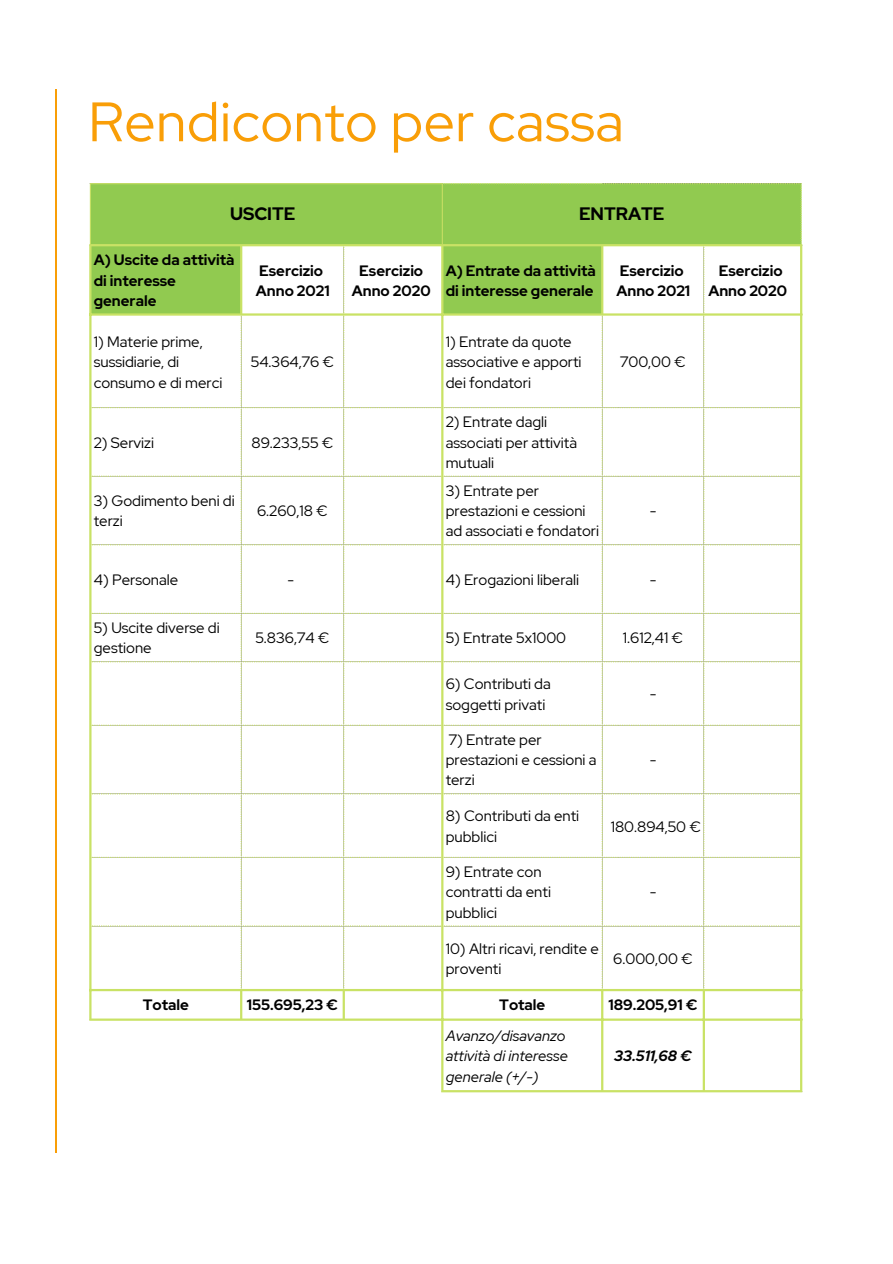
<style>
.page{position:relative;width:893px;height:1264px;background:#fff}
.page>*{position:absolute;margin:0;border:0;box-sizing:border-box;transform-origin:0 0}
.t1{font:55.5px "Red Hat Display";letter-spacing:.005em;color:#f99e07}
.t2{font:700 18px "Red Hat Display";color:#000}
.t3{font:15px/20.2px "Red Hat Display";color:#000}
.t4{font:700 15px/20.2px "Red Hat Display";color:#000}
.t5{font:italic 15px/20.2px "Red Hat Display";color:#000}
.t6{font:italic 700 15px "Red Hat Display";color:#000}
</style>
<div class="page">
<hr style="left:55px;top:89px;width:2px;height:1064px;background:#f99e07">
<div style="left:91px;top:183px;width:614px;height:130px;background:#91ca50"></div>
<hr style="left:90px;top:184px;width:1px;height:60px;background:#c9e265">
<hr style="left:442px;top:184px;width:1px;height:60px;background:#c9e265">
<hr style="left:90px;top:183px;width:353px;height:1px;background:#c9e265">
<svg style="left:242px;top:409px;width:377px;height:515px"></svg>
<svg style="left:444px;top:183px;width:174px;height:1px"></svg>
<svg style="left:240px;top:247px;width:379px;height:161px"></svg>
<svg style="left:604px;top:475px;width:14px;height:2px"></svg>
<svg style="left:604px;top:544px;width:14px;height:1px"></svg>
<svg style="left:242px;top:613px;width:377px;height:112px"></svg>
<svg style="left:242px;top:793px;width:377px;height:65px"></svg>
<svg style="left:240px;top:925px;width:464px;height:63px"></svg>
<svg style="left:619px;top:183px;width:85px;height:743px"></svg>
<svg style="left:705px;top:183px;width:96px;height:743px"></svg>
<svg style="left:92px;top:407px;width:150px;height:519px"></svg>
<svg style="left:243px;top:407px;width:101px;height:519px"></svg>
<svg style="left:345px;top:407px;width:95px;height:519px"></svg>
<svg style="left:444px;top:407px;width:158px;height:519px"></svg>
<hr style="left:89px;top:246px;width:2px;height:772px;background:#c9e265">
<hr style="left:240px;top:246px;width:2px;height:67px;background:#c9e265">
<hr style="left:240px;top:991px;width:2px;height:27px;background:#c9e265">
<hr style="left:342px;top:991px;width:3px;height:27px;background:#c9e265">
<hr style="left:441px;top:246px;width:2px;height:844px;background:#c9e265">
<hr style="left:601px;top:246px;width:2px;height:67px;background:#c9e265">
<hr style="left:601px;top:991px;width:2px;height:99px;background:#c9e265">
<hr style="left:702px;top:991px;width:3px;height:99px;background:#c9e265">
<hr style="left:800px;top:246px;width:2px;height:844px;background:#c9e265">
<hr style="left:89px;top:244px;width:713px;height:2px;background:#c9e265">
<hr style="left:89px;top:313px;width:713px;height:3px;background:#c9e265">
<hr style="left:89px;top:988px;width:713px;height:3px;background:#c9e265">
<hr style="left:89px;top:1018px;width:713px;height:2px;background:#c9e265">
<hr style="left:441px;top:1090px;width:361px;height:2px;background:#c9e265">
<h1 class="t1" style="left:88px;top:85px;width:537px">Rendiconto per cassa</h1>
<p class="t2" style="left:230px;top:202px;width:67px">USCITE</p>
<p class="t2" style="left:579px;top:202px;width:87px">ENTRATE</p>
<p class="t4" style="left:94px;top:250px;width:142px">A) Uscite da attività di interesse generale</p>
<p class="t4" style="left:256px;top:260px;width:75px">Esercizio<br>Anno 2021</p>
<p class="t4" style="left:352px;top:260px;width:80px;text-align:center">Esercizio<br>Anno 2020</p>
<p class="t4" style="left:445px;top:260px;width:152px">A) Entrate da attività di interesse generale</p>
<p class="t4" style="left:616px;top:260px;width:75px">Esercizio<br>Anno 2021</p>
<p class="t4" style="left:708px;top:260px;width:80px;text-align:center">Esercizio<br>Anno 2020</p>
<p class="t3" style="left:94px;top:332px;width:130px">1) Materie prime, sussidiarie, di consumo e di merci</p>
<p class="t3" style="left:445px;top:332px;width:137px">1) Entrate da quote associative e apporti dei fondatori</p>
<p class="t3" style="left:251px;top:352px;width:85px">54.364,76 €</p>
<p class="t3" style="left:620px;top:352px;width:67px">700,00 €</p>
<p class="t3" style="left:94px;top:432px;width:62px">2) Servizi</p>
<p class="t3" style="left:251px;top:432px;width:83px">89.233,55 €</p>
<p class="t3" style="left:94px;top:490px;width:142px">3) Godimento beni di terzi</p>
<p class="t3" style="left:257px;top:500px;width:72px">6.260,18 €</p>
<p class="t3" style="left:445px;top:412px;width:133px">2) Entrate dagli associati per attività mutuali</p>
<p class="t3" style="left:445px;top:480px;width:155px">3) Entrate per prestazioni e cessioni ad associati e fondatori</p>
<p class="t3" style="left:649px;top:500px;width:8px">-</p>
<p class="t3" style="left:94px;top:569px;width:86px">4) Personale</p>
<p class="t3" style="left:287px;top:569px;width:8px">-</p>
<p class="t3" style="left:445px;top:569px;width:135px">4) Erogazioni liberali</p>
<p class="t3" style="left:649px;top:569px;width:8px">-</p>
<p class="t3" style="left:94px;top:617px;width:127px">5) Uscite diverse di gestione</p>
<p class="t3" style="left:255px;top:627px;width:75px">5.836,74 €</p>
<p class="t3" style="left:445px;top:627px;width:122px">5) Entrate 5x1000</p>
<p class="t3" style="left:622px;top:627px;width:62px">1.612,41 €</p>
<p class="t3" style="left:445px;top:674px;width:107px">6) Contributi da soggetti privati</p>
<p class="t3" style="left:649px;top:684px;width:8px">-</p>
<p class="t3" style="left:445px;top:729px;width:152px">7) Entrate per prestazioni e cessioni a terzi</p>
<p class="t3" style="left:649px;top:749px;width:8px">-</p>
<p class="t3" style="left:445px;top:806px;width:135px">8) Contributi da enti pubblici</p>
<p class="t3" style="left:610px;top:816px;width:92px">180.894,50 €</p>
<p class="t3" style="left:445px;top:861px;width:107px">9) Entrate con contratti da enti pubblici</p>
<p class="t3" style="left:649px;top:881px;width:8px">-</p>
<p class="t3" style="left:445px;top:938px;width:155px">10) Altri ricavi, rendite e proventi</p>
<p class="t3" style="left:613px;top:948px;width:81px">6.000,00 €</p>
<p class="t4" style="left:143px;top:994px;width:48px">Totale</p>
<p class="t4" style="left:247px;top:994px;width:93px">155.695,23 €</p>
<p class="t4" style="left:499px;top:994px;width:48px">Totale</p>
<p class="t4" style="left:608px;top:994px;width:90px">189.205,91 €</p>
<p class="t5" style="left:445px;top:1025px;width:124px">Avanzo/disavanzo attività di interesse generale (+/-)</p>
<p class="t6" style="left:614px;top:1045px;width:79px">33.511,68 €</p>
</div>
